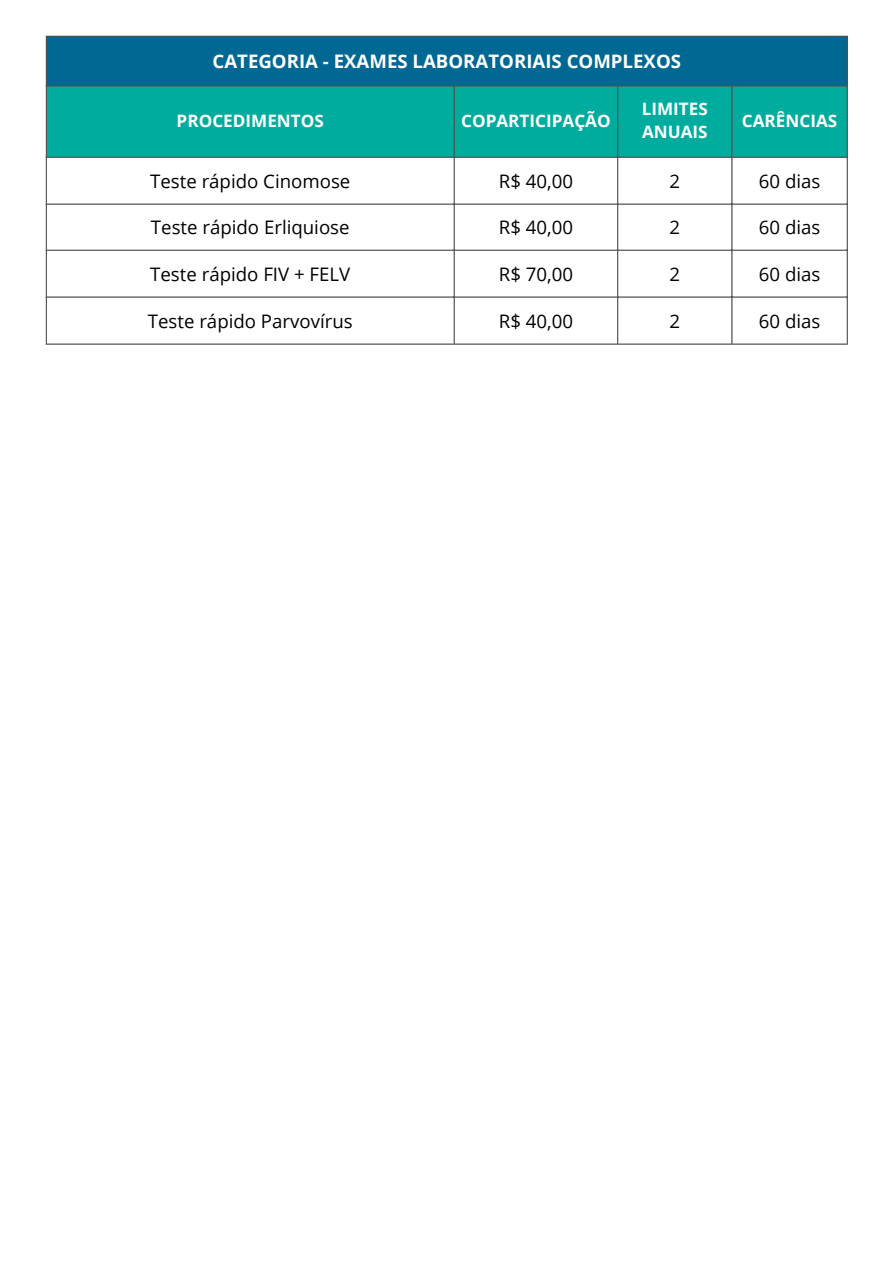
<style>
.page{position:relative;width:894px;height:1264px;background:#fff}
.page>*{position:absolute;margin:0;border:0;box-sizing:border-box;transform-origin:0 0}
.t1{font:18.6px "Open Sans";color:#000}
.t2{font:700 18.6px "Open Sans";color:#fff}
.t3{font:700 17.1px/23.7px "Open Sans";color:#fff}
</style>
<div class="page">
<div style="left:46px;top:36px;width:801px;height:50px;background:#006892"></div>
<div style="left:47px;top:86px;width:799px;height:71px;background:#00ac9e"></div>
<hr style="left:46px;top:37px;width:1px;height:306px;background:#545454">
<hr style="left:453px;top:86px;width:1px;height:257px;background:#545454">
<hr style="left:617px;top:86px;width:1px;height:257px;background:#545454">
<hr style="left:731px;top:86px;width:1px;height:257px;background:#545454">
<hr style="left:846px;top:37px;width:1px;height:306px;background:#545454">
<hr style="left:46px;top:36px;width:801px;height:1px;background:#545454">
<hr style="left:46px;top:85px;width:801px;height:1px;background:#545454">
<hr style="left:46px;top:157px;width:801px;height:1px;background:#545454">
<hr style="left:46px;top:203px;width:801px;height:2px;background:#545454">
<hr style="left:46px;top:250px;width:801px;height:1px;background:#545454">
<hr style="left:46px;top:296px;width:801px;height:1px;background:#545454">
<hr style="left:46px;top:343px;width:801px;height:1px;background:#545454">
<p class="t2" style="left:212px;top:48px;width:470px">CATEGORIA - EXAMES LABORATORIAIS COMPLEXOS</p>
<p class="t3" style="left:177px;top:109px;width:149px">PROCEDIMENTOS</p>
<p class="t3" style="left:461px;top:109px;width:151px">COPARTICIPAÇÃO</p>
<p class="t3" style="left:641px;top:96px;width:68px">LIMITES<br>ANUAIS</p>
<p class="t3" style="left:741px;top:109px;width:97px">CARÊNCIAS</p>
<p class="t1" style="left:150px;top:168px;width:202px">Teste rápido Cinomose</p>
<p class="t1" style="left:498px;top:168px;width:76px">R$ 40,00</p>
<p class="t1" style="left:669px;top:168px;width:12px">2</p>
<p class="t1" style="left:758px;top:168px;width:63px">60 dias</p>
<p class="t1" style="left:151px;top:214px;width:200px">Teste rápido Erliquiose</p>
<p class="t1" style="left:498px;top:214px;width:76px">R$ 40,00</p>
<p class="t1" style="left:669px;top:214px;width:12px">2</p>
<p class="t1" style="left:758px;top:214px;width:63px">60 dias</p>
<p class="t1" style="left:150px;top:261px;width:201px">Teste rápido FIV + FELV</p>
<p class="t1" style="left:498px;top:261px;width:76px">R$ 70,00</p>
<p class="t1" style="left:669px;top:261px;width:12px">2</p>
<p class="t1" style="left:758px;top:261px;width:63px">60 dias</p>
<p class="t1" style="left:148px;top:308px;width:206px">Teste rápido Parvovírus</p>
<p class="t1" style="left:498px;top:308px;width:76px">R$ 40,00</p>
<p class="t1" style="left:669px;top:308px;width:12px">2</p>
<p class="t1" style="left:758px;top:308px;width:63px">60 dias</p>
</div>
